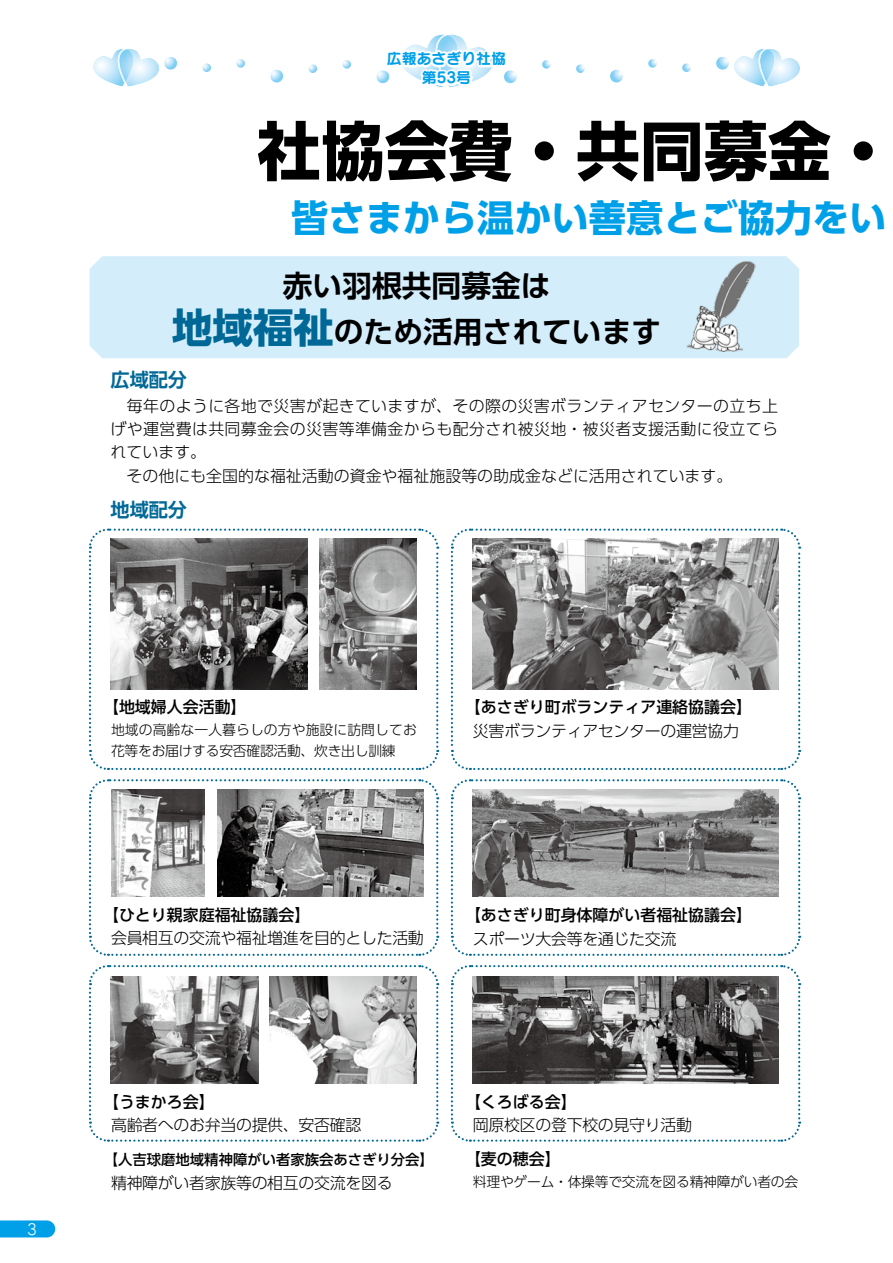
<style>
.page{position:relative;width:893px;height:1263px;background:#fff}
.page>*{position:absolute;margin:0;border:0;box-sizing:border-box;transform-origin:0 0}
.t1{font:700 63.75px "UD Shin Go Pr 6";color:#000}
.t2{font:700 37.2px "UD Shin Go Pr 6";color:#00a0e9}
.t3{font:700 29.7px/46px "UD Shin Go Pr 6 De";color:#000;text-align:center}
.t4{font:700 19.2px "UD Shin Go Pr 6 De";color:#006896}
.t5{font:300 15.9px/23.4px "UD Shin Go Pr 6";letter-spacing:.02em;color:#000}
.t6{font:300 15.9px "UD Shin Go Pr 6";letter-spacing:-.02em;color:#000}
.t7{font:500 15.9px "UD Shin Go Pr 6";color:#000}
.t8{font:14.85px/19.2px "Seurat CID B";color:#00a0e9;text-align:center}
.t9{font:14.85px "Seurat CID M";color:#fff}
.t10{font:500 14.4px "UD Shin Go Pr 6";color:#000}
.t11{font:300 13.8px/21.3px "UD Shin Go Pr 6";letter-spacing:.005em;color:#000}
.t12{font:300 13.8px "UD Shin Go Pr 6";letter-spacing:-.02em;color:#000}
.s1{font-family:"UD Shin Go Pr 6";font-size:40.35px;color:#006896}
</style>
<div class="page">
<svg style="left:0;top:1220px;width:55px;height:17px"></svg>
<svg style="left:406px;top:34px;width:78px;height:54px"></svg>
<svg style="left:93px;top:49px;width:84px;height:38px"></svg>
<svg style="left:270px;top:70px;width:13px;height:13px"></svg>
<svg style="left:377px;top:70px;width:9px;height:13px"></svg>
<svg style="left:203px;top:63px;width:8px;height:9px"></svg>
<svg style="left:236px;top:59px;width:9px;height:9px"></svg>
<svg style="left:309px;top:64px;width:8px;height:9px"></svg>
<svg style="left:343px;top:60px;width:8px;height:9px"></svg>
<svg style="left:716px;top:49px;width:84px;height:38px"></svg>
<svg style="left:610px;top:70px;width:13px;height:13px"></svg>
<svg style="left:507px;top:70px;width:10px;height:13px"></svg>
<svg style="left:682px;top:63px;width:9px;height:9px"></svg>
<svg style="left:648px;top:59px;width:9px;height:9px"></svg>
<svg style="left:576px;top:64px;width:9px;height:9px"></svg>
<svg style="left:542px;top:60px;width:9px;height:9px"></svg>
<svg style="left:386px;top:49px;width:121px;height:37px"></svg>
<div style="left:90px;top:256px;width:709px;height:102px;background:#d3edfb"></div>
<img style="left:682px;top:256px;width:77px;height:100px">
<svg style="left:450px;top:528px;width:351px;height:242px"></svg>
<svg style="left:450px;top:779px;width:351px;height:177px"></svg>
<svg style="left:450px;top:965px;width:351px;height:177px"></svg>
<svg style="left:89px;top:528px;width:350px;height:242px"></svg>
<svg style="left:89px;top:779px;width:350px;height:177px"></svg>
<svg style="left:89px;top:965px;width:350px;height:177px"></svg>
<p class="t9" style="left:27px;top:1219px;width:11px">3</p>
<p class="t8" style="left:387px;top:48px;width:121px">広報あさぎり社協第53号</p>
<h1 class="t1" style="left:257px;top:99px;width:639px">社協会費・共同募金・</h1>
<h2 class="t2" style="left:291px;top:187px;width:597px">皆さまから温かい善意とご協力をい</h2>
<h3 class="t3" style="left:172px;top:262px;width:490px">赤い羽根共同募金は<br><span class="s1">地域福祉</span>のため活用されています</h3>
<p class="t4" style="left:111px;top:364px;width:78px">広域配分</p>
<p class="t5" style="left:111px;top:393px;width:669px">　毎年のように各地で災害が起きていますが、その際の災害ボランティアセンターの立ち上げや運営費は共同募金会の災害等準備金からも配分され被災地・被災者支援活動に役立てられています。<br>　その他にも全国的な福祉活動の資金や福祉施設等の助成金などに活用されています。</p>
<p class="t4" style="left:111px;top:494px;width:78px">地域配分</p>
<p class="t7" style="left:103px;top:694px;width:145px">【地域婦人会活動【</p>
<p class="t11" style="left:111px;top:718px;width:307px">地域の高齢な一人暮らしの方や施設に訪問してお花等をお届けする安否確認活動、炊き出し訓練</p>
<p class="t7" style="left:465px;top:694px;width:289px">【あさぎり町ボランティア連絡協議会【</p>
<p class="t6" style="left:473px;top:718px;width:267px">災害ボランティアセンターの運営協力</p>
<p class="t7" style="left:103px;top:902px;width:209px">【ひとり親家庭福祉協議会【</p>
<p class="t6" style="left:111px;top:925px;width:314px">会員相互の交流や福祉増進を目的とした活動</p>
<p class="t7" style="left:465px;top:902px;width:289px">【あさぎり町身体障がい者福祉協議会【</p>
<p class="t6" style="left:473px;top:925px;width:205px">スポーツ大会等を通じた交流</p>
<p class="t7" style="left:103px;top:1089px;width:113px">【うまかろ会【</p>
<p class="t6" style="left:111px;top:1112px;width:252px">高齢者へのお弁当の提供、安否確認</p>
<p class="t10" style="left:104px;top:1147px;width:332px">【人吉球磨地域精神障がい者家族会あさぎり分会【</p>
<p class="t6" style="left:111px;top:1170px;width:283px">精神障がい者家族等の相互の交流を図る</p>
<p class="t7" style="left:465px;top:1089px;width:113px">【くろばる会【</p>
<p class="t6" style="left:473px;top:1112px;width:221px">岡原校区の登下校の見守り活動</p>
<p class="t7" style="left:465px;top:1146px;width:97px">【麦の穂会【</p>
<p class="t12" style="left:473px;top:1170px;width:327px">料理やゲーム・体操等で交流を図る精神障がい者の会</p>
</div>
